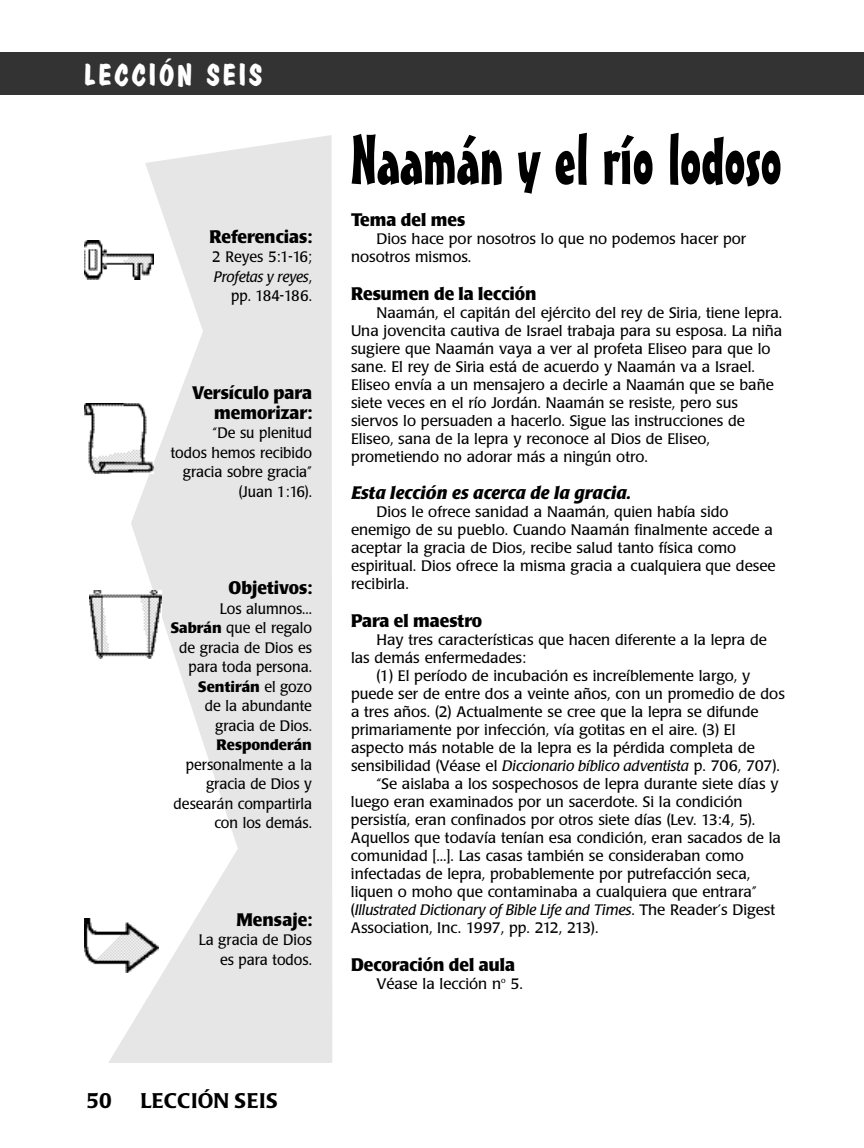
<style>
.page{position:relative;width:864px;height:1148px;background:#fff}
.page>*{position:absolute;margin:0;border:0;box-sizing:border-box;transform-origin:0 0}
.t1{font:69px "Mister Earl BT";color:#000}
.t2{font:700 30px "Dom Casual D";letter-spacing:.095em;color:#fff}
.t3{font:500 21px "Poppl Laudatio";letter-spacing:.01em;color:#000}
.t4{font:700 18px/19.5px "Poppl Laudatio";color:#000;text-align:right;scale:.95 1}
.t5{font:italic 700 18px "Poppl Laudatio";color:#000}
.t6{font:15px/18px "Poppl Laudatio";color:#000}
.t7{font:15px/19.5px "Poppl Laudatio";color:#000;text-align:right;scale:.95 1}
.t8{font:italic 15px "Poppl Laudatio";color:#000}
.s1{font-style:italic}
.s2{font-weight:700}
.s3{font-style:normal}
</style>
<div class="page">
<svg style="left:108px;top:135px;width:224px;height:927px;fill:#e6e6e6"></svg>
<img style="left:84px;top:241px;width:69px;height:39px">
<img style="left:85px;top:403px;width:69px;height:70px">
<img style="left:90px;top:590px;width:72px;height:68px">
<img style="left:85px;top:918px;width:73px;height:54px">
<div style="left:0;top:52px;width:862px;height:43px;background:#333"></div>
<hr style="left:862px;top:52px;width:2px;height:43px;background:#333">
<p class="t2" style="left:84px;top:57px;width:180px">LECCIÓN SEIS</p>
<p class="t4" style="left:209px;top:229px;width:110px">Referencias:</p>
<p class="t7" style="left:212px;top:249px;width:106px">2 Reyes 5:1-16;<br><span class="s1">Profetas y reyes</span>, pp. 184-186.</p>
<p class="t4" style="left:192px;top:385px;width:128px">Versículo para memorizar:</p>
<p class="t7" style="left:171px;top:424px;width:150px">“De su plenitud<br>todos hemos recibido gracia sobre gracia” (Juan 1:16).</p>
<p class="t4" style="left:229px;top:580px;width:89px">Objetivos:</p>
<p class="t7" style="left:171px;top:600px;width:150px">Los alumnos...<br><span class="s2">Sabrán</span> que el regalo de gracia de Dios es para toda persona.<br><span class="s2">Sentirán</span> el gozo<br>de la abundante gracia de Dios.<br><span class="s2">Responderán </span>personalmente a la gracia de Dios y desearán compartirla con los demás.</p>
<p class="t4" style="left:237px;top:911px;width:81px">Mensaje:</p>
<p class="t7" style="left:199px;top:931px;width:121px">La gracia de Dios es para todos.</p>
<p class="t1" style="left:351px;top:134px;width:432px">Naamán y el río lodoso</p>
<p class="t4" style="left:351px;top:212px;width:122px">Tema del mes</p>
<p class="t6" style="left:351px;top:231px;width:397px;text-indent:26px">Dios hace por nosotros lo que no podemos hacer por nosotros mismos.</p>
<p class="t4" style="left:351px;top:286px;width:197px">Resumen de la lección</p>
<p class="t6" style="left:351px;top:305px;width:433px;text-indent:26px">Naamán, el capitán del ejército del rey de Siria, tiene lepra.<br>Una jovencita cautiva de Israel trabaja para su esposa. La niña sugiere que Naamán vaya a ver al profeta Eliseo para que lo sane. El rey de Siria está de acuerdo y Naamán va a Israel.<br>Eliseo envía a un mensajero a decirle a Naamán que se bañe siete veces en el río Jordán. Naamán se resiste, pero sus siervos lo persuaden a hacerlo. Sigue las instrucciones de Eliseo, sana de la lepra y reconoce al Dios de Eliseo, prometiendo no adorar más a ningún otro.</p>
<p class="t5" style="left:351px;top:486px;width:281px">Esta lección es acerca de la gracia.</p>
<p class="t6" style="left:351px;top:504px;width:426px;text-indent:26px">Dios le ofrece sanidad a Naamán, quien había sido enemigo de su pueblo. Cuando Naamán finalmente accede a aceptar la gracia de Dios, recibe salud tanto física como espiritual. Dios ofrece la misma gracia a cualquiera que desee recibirla.</p>
<p class="t4" style="left:351px;top:613px;width:140px">Para el maestro</p>
<p class="t6" style="left:377px;top:632px;width:392px">Hay tres características que hacen diferente a la lepra de</p>
<p class="t6" style="left:351px;top:650px;width:177px">las demás enfermedades:</p>
<p class="t6" style="left:377px;top:668px;width:375px">(1) El período de incubación es increíblemente largo, y</p>
<p class="t6" style="left:351px;top:686px;width:435px">puede ser de entre dos a veinte años, con un promedio de dos</p>
<p class="t6" style="left:351px;top:704px;width:409px">a tres años. (2) Actualmente se cree que la lepra se difunde</p>
<p class="t6" style="left:351px;top:722px;width:386px">primariamente por infección, vía gotitas en el aire. (3) El</p>
<p class="t6" style="left:351px;top:740px;width:405px">aspecto más notable de la lepra es la pérdida completa de</p>
<p class="t6" style="left:351px;top:758px;width:430px">sensibilidad (Véase el <span class="s1">Diccionario bíblico adventista</span> p. 706, 707).</p>
<p class="t6" style="left:377px;top:776px;width:404px">“Se aislaba a los sospechosos de lepra durante siete días y</p>
<p class="t6" style="left:351px;top:794px;width:393px">luego eran examinados por un sacerdote. Si la condición</p>
<p class="t6" style="left:351px;top:812px;width:406px">persistía, eran confinados por otros siete días (Lev. 13:4, 5).</p>
<p class="t6" style="left:351px;top:830px;width:432px">Aquellos que todavía tenían esa condición, eran sacados de la</p>
<p class="t6" style="left:351px;top:848px;width:394px">comunidad [...]. Las casas también se consideraban como</p>
<p class="t6" style="left:351px;top:866px;width:401px">infectadas de lepra, probablemente por putrefacción seca,</p>
<p class="t6" style="left:351px;top:884px;width:407px">liquen o moho que contaminaba a cualquiera que entrara”</p>
<p class="t8" style="left:351px;top:904px;width:426px"><span class="s3">(</span>Illustrated Dictionary of Bible Life and Times<span class="s3">. The Reader’s Digest</span></p>
<p class="t6" style="left:351px;top:920px;width:249px">Association, Inc. 1997, pp. 212, 213).</p>
<p class="t4" style="left:351px;top:956px;width:174px">Decoración del aula</p>
<p class="t6" style="left:377px;top:975px;width:148px">Véase la lección n<sup>o</sup> 5.</p>
<p class="t3" style="left:87px;top:1092px;width:27px">50</p>
<p class="t3" style="left:141px;top:1092px;width:139px">LECCIÓN SEIS</p>
</div>
